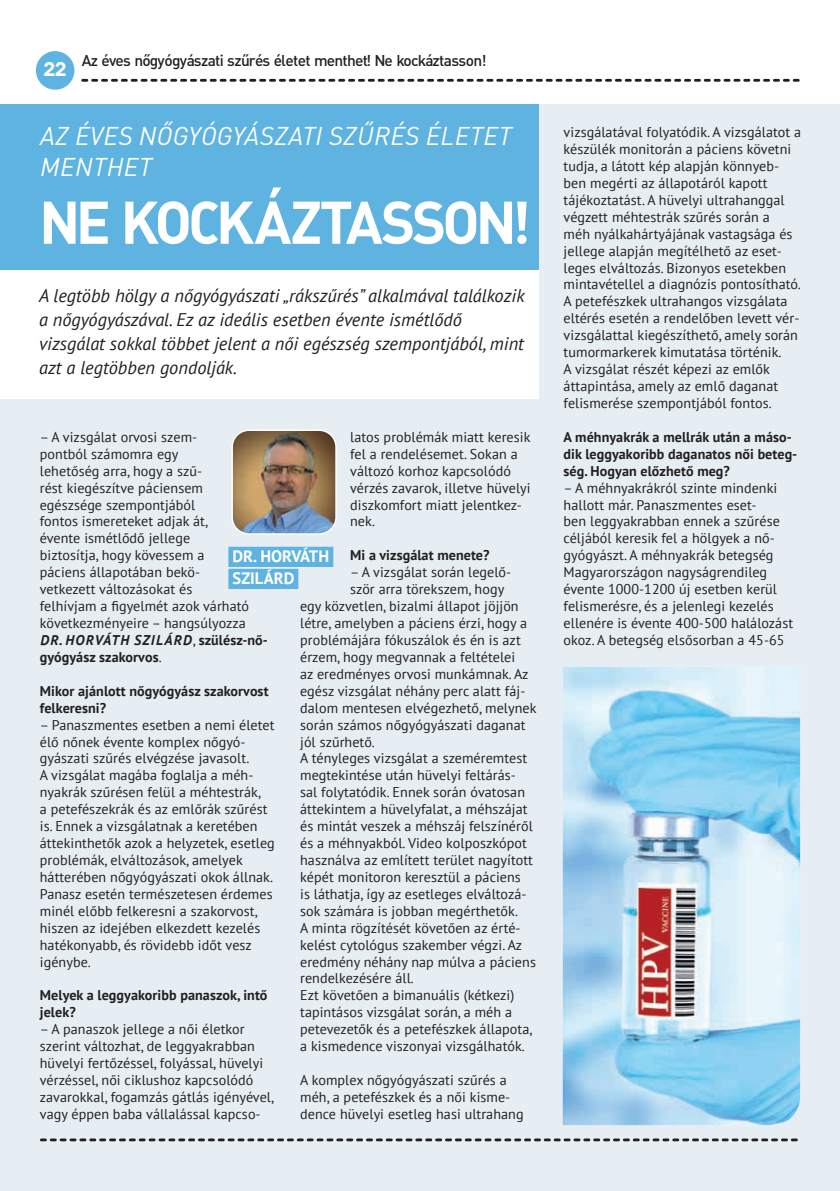
<style>
.page{position:relative;width:840px;height:1191px;background:#fff}
.page>*{position:absolute;margin:0;border:0;box-sizing:border-box;transform-origin:0 0}
.t1{font:700 59.2px "DIN Alt PFL";letter-spacing:-.025em;color:#fff}
.t2{font:italic 25.4px/31px "DIN Pro";letter-spacing:.015em;color:#fff}
.t3{font:italic 18.4px/24px "PT Sans";color:#231f20}
.t4{font:700 16.6px/22px "PT Sans";color:#fff}
.t5{font:15.6px "DIN Alt Md PFL";color:#231f20}
.t6{font:14.2px/17px "PT Sans";letter-spacing:.005em;color:#231f20}
.t7{font:700 14.2px/17px "PT Sans";letter-spacing:.005em;color:#231f20}
.s1{font-family:"DIN Alt PFL";font-weight:700;font-size:22.6px;color:#fff}
.s2{font-weight:700;font-style:italic}
.s3{font-weight:700}
</style>
<div class="page">
<div style="left:0;top:104px;width:839px;height:1087px;background:#e6eef3"></div>
<div style="left:36px;top:51px;width:38px;height:39px;background:#5fb3e1;border-radius:50%"></div>
<svg style="left:83px;top:79px;width:717px;height:3px"></svg>
<div style="left:0;top:104px;width:538px;height:166px;background:#5fb3e1"></div>
<div style="left:0;top:270px;width:538px;height:128px;background:#fff"></div>
<img style="left:233px;top:431px;width:103px;height:102px">
<div style="left:231px;top:429px;width:105px;height:106px;border:1px solid #fff;border-radius:17px"></div>
<div style="left:228px;top:547px;width:105px;height:20px;background:#5fb3e1"></div>
<div style="left:228px;top:569px;width:70px;height:20px;background:#5fb3e1"></div>
<img style="left:562px;top:667px;width:237px;height:458px">
<svg style="left:41px;top:1138px;width:757px;height:3px"></svg>
<p class="t5" style="left:43px;top:51px;width:443px"><span class="s1">22</span> Az éves nőgyógyászati szűrés életet menthet! Ne kockáztasson!</p>
<h2 class="t2" style="left:40px;top:118px;width:472px">AZ ÉVES NŐGYÓGYÁSZATI SZŰRÉS ÉLETET<br>MENTHET</h2>
<h1 class="t1" style="left:39px;top:184px;width:490px">NE KOCKÁZTASSON!</h1>
<p class="t3" style="left:39px;top:283px;width:487px">A legtöbb hölgy a nőgyógyászati „rákszűrés” alkalmával találkozik a nőgyógyászával. Ez az ideális esetben évente ismétlődő vizsgálat sokkal többet jelent a női egészség szempontjából, mint azt a legtöbben gondolják.</p>
<p class="t6" style="left:40px;top:428px;width:229px">– A vizsgálat orvosi szem-<br>pontból számomra egy<br>lehetőség arra, hogy a szű-<br>rést kiegészítve páciensem egészsége szempontjából<br>fontos ismereteket adjak át,<br>évente ismétlődő jellege<br>biztosítja, hogy kövessem a<br>páciens állapotában bekö-<br>vetkezett változásokat és<br>felhívjam a figyelmét azok várható következményeire – hangsúlyozza<br><span class="s2">DR. HORVÁTH SZILÁRD</span>, <span class="s3">szülész-nő&shy;gyógyász szakorvos</span>.</p>
<p class="t7" style="left:40px;top:682px;width:230px">Mikor ajánlott nőgyógyász szakorvost felkeresni?</p>
<p class="t6" style="left:40px;top:715px;width:236px">– Panaszmentes esetben a nemi életet élő nőnek évente komplex nőgyó&shy;gyászati szűrés elvégzése javasolt.<br>A vizsgálat magába foglalja a méh&shy;nyakrák szűrésen felül a méhtestrák,<br>a petefészekrák és az emlőrák szűrést is. Ennek a vizsgálatnak a keretében áttekinthetők azok a helyzetek, esetleg problémák, elváltozások, amelyek hátterében nőgyógyászati okok állnak.<br>Panasz esetén természetesen érdemes minél előbb felkeresni a szakorvost, hiszen az idejében elkezdett kezelés hatékonyabb, és rövidebb időt vesz igénybe.</p>
<p class="t7" style="left:40px;top:986px;width:229px">Melyek a leggyakoribb panaszok, intő jelek?</p>
<p class="t6" style="left:40px;top:1020px;width:236px">– A panaszok jellege a női életkor szerint változhat, de leggyakrabban hüvelyi fertőzéssel, folyással, hüvelyi vérzéssel, női ciklushoz kapcsolódó zavarokkal, fogamzás gátlás igényével, vagy éppen baba vállalással kapcso-</p>
<p class="t6" style="left:350px;top:428px;width:182px">latos problémák miatt keresik fel a rendelésemet. Sokan a változó korhoz kapcsolódó vérzés zavarok, illetve hüvelyi diszkomfort miatt jelentkez&shy;nek.</p>
<p class="t7" style="left:350px;top:546px;width:141px">Mi a vizsgálat menete?</p>
<p class="t6" style="left:350px;top:563px;width:162px">– A vizsgálat során legelő-</p>
<p class="t6" style="left:350px;top:580px;width:155px">ször arra törekszem, hogy</p>
<p class="t6" style="left:300px;top:597px;width:220px">egy közvetlen, bizalmi állapot jöjjön</p>
<p class="t6" style="left:300px;top:614px;width:228px">létre, amelyben a páciens érzi, hogy a</p>
<p class="t6" style="left:300px;top:631px;width:222px">problémájára fókuszálok és én is azt</p>
<p class="t6" style="left:300px;top:648px;width:216px">érzem, hogy megvannak a feltételei</p>
<p class="t6" style="left:300px;top:665px;width:230px">az eredményes orvosi munkámnak. Az</p>
<p class="t6" style="left:300px;top:682px;width:227px">egész vizsgálat néhány perc alatt fáj-</p>
<p class="t6" style="left:300px;top:699px;width:238px">dalom mentesen elvégezhető, melynek</p>
<p class="t6" style="left:300px;top:715px;width:227px">során számos nőgyógyászati daganat</p>
<p class="t6" style="left:300px;top:732px;width:76px">jól szűrhető.</p>
<p class="t6" style="left:300px;top:749px;width:228px">A tényleges vizsgálat a szeméremtest</p>
<p class="t6" style="left:300px;top:766px;width:217px">megtekintése után hüvelyi feltárás-</p>
<p class="t6" style="left:300px;top:783px;width:226px">sal folytatódik. Ennek során óvatosan</p>
<p class="t6" style="left:300px;top:800px;width:229px">áttekintem a hüvelyfalat, a méhszájat</p>
<p class="t6" style="left:300px;top:817px;width:234px">és mintát veszek a méhszáj felszínéről</p>
<p class="t6" style="left:300px;top:834px;width:228px">és a méhnyakból. Video kolposzkópot</p>
<p class="t6" style="left:300px;top:851px;width:234px">használva az említett terület nagyított</p>
<p class="t6" style="left:300px;top:868px;width:222px">képét monitoron keresztül a páciens</p>
<p class="t6" style="left:300px;top:885px;width:228px">is láthatja, így az esetleges elváltozá-</p>
<p class="t6" style="left:300px;top:902px;width:219px">sok számára is jobban megérthetők.</p>
<p class="t6" style="left:300px;top:919px;width:222px">A minta rögzítését követően az érté-</p>
<p class="t6" style="left:300px;top:935px;width:223px">kelést cytológus szakember végzi. Az</p>
<p class="t6" style="left:300px;top:952px;width:237px">eredmény néhány nap múlva a páciens</p>
<p class="t6" style="left:300px;top:969px;width:115px">rendelkezésére áll.</p>
<p class="t6" style="left:300px;top:986px;width:215px">Ezt követően a bimanuális (kétkezi)</p>
<p class="t6" style="left:300px;top:1003px;width:213px">tapintásos vizsgálat során, a méh a</p>
<p class="t6" style="left:300px;top:1020px;width:234px">petevezetők és a petefészkek állapota,</p>
<p class="t6" style="left:300px;top:1037px;width:226px">a kismedence viszonyai vizsgálhatók.</p>
<p class="t6" style="left:300px;top:1071px;width:225px">A komplex nőgyógyászati szűrés a méh, a petefészkek és a női kisme&shy;dence hüvelyi esetleg hasi ultrahang</p>
<p class="t4" style="left:232px;top:545px;width:98px">DR. HORVÁTH<br>SZILÁRD</p>
<p class="t6" style="left:563px;top:123px;width:239px">vizsgálatával folyatódik. A vizsgálatot a készülék monitorán a páciens követni tudja, a látott kép alapján könnyeb&shy;ben megérti az állapotáról kapott tájékoztatást. A hüvelyi ultrahanggal végzett méhtestrák szűrés során a<br>méh nyálkahártyájának vastagsága és jellege alapján megítélhető az eset&shy;leges elváltozás. Bizonyos esetekben mintavétellel a diagnózis pontosítható.<br>A petefészkek ultrahangos vizsgálata eltérés esetén a rendelőben levett vér&shy;vizsgálattal kiegészíthető, amely során tumormarkerek kimutatása történik.<br>A vizsgálat részét képezi az emlők áttapintása, amely az emlő daganat felismerése szempontjából fontos.</p>
<p class="t7" style="left:563px;top:428px;width:235px">A méhnyakrák a mellrák után a máso&shy;dik leggyakoribb daganatos női beteg&shy;ség. Hogyan előzhető meg?</p>
<p class="t6" style="left:563px;top:479px;width:231px">– A méhnyakrákról szinte mindenki hallott már. Panaszmentes eset-<br>ben leggyakrabban ennek a szűrése céljából keresik fel a hölgyek a nő&shy;gyógyászt. A méhnyakrák betegség Magyarországon nagyságrendileg évente 1000-1200 új esetben kerül felismerésre, és a jelenlegi kezelés ellenére is évente 400-500 halálozást okoz. A betegség elsősorban a 45-65</p>
</div>
